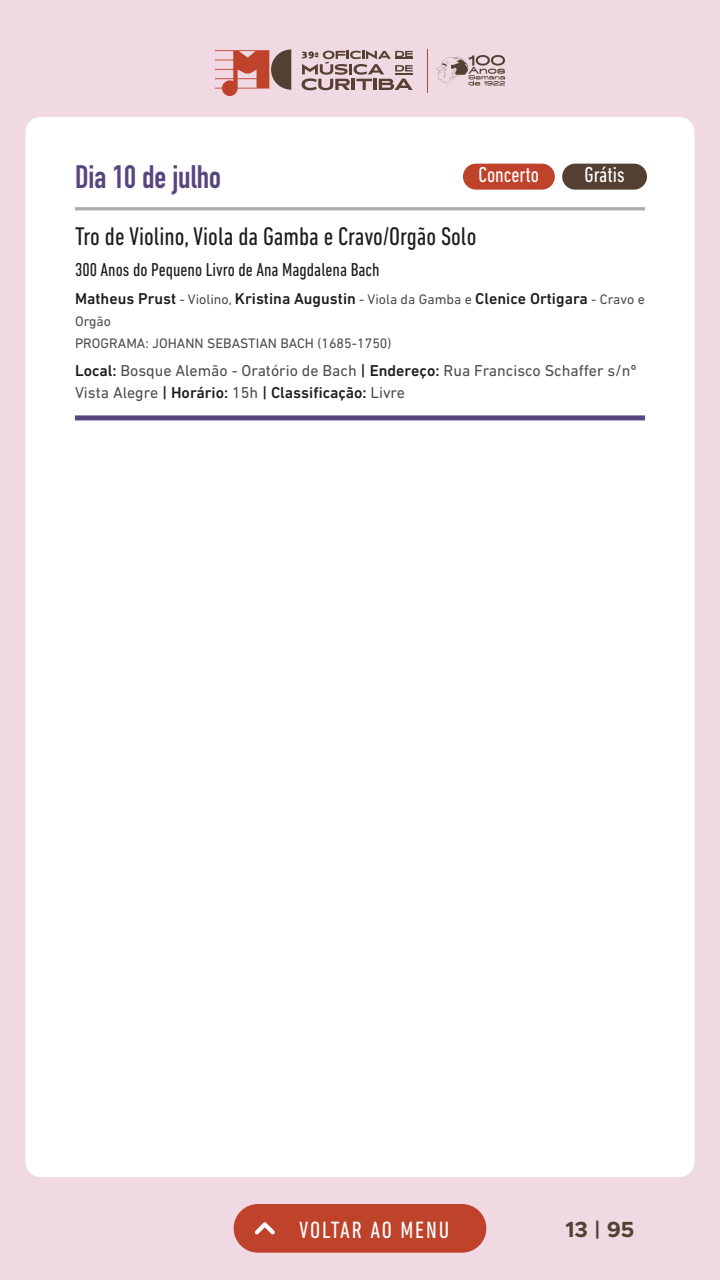
<style>
.page{position:relative;width:720px;height:1280px;background:#f0d9e3}
.page>*{position:absolute;margin:0;border:0;box-sizing:border-box;transform-origin:0 0}
.t1{font:700 32px "DIN Condensed";color:#574580}
.t2{font:condensed 26px "DIN Next LT Pro";color:#1c1c1c}
.t3{font:condensed 24px "DIN Next LT Pro";letter-spacing:.08em;color:#fff}
.t4{font:condensed 22px "DIN Next LT Pro";color:#fff}
.t5{font:700 22px "Metropolis";color:#544033}
.t6{font:condensed 19px "DIN Next LT Pro";color:#1c1c1c}
.t7{font:16px/22px "DIN Next LT Pro";color:#4c4c4c}
.t8{font:500 16px "DIN Next LT Pro";color:#1c1c1c}
.t9{font:14px/22px "DIN Next LT Pro";color:#4c4c4c}
.s1{font-weight:400;font-size:14px;color:#4c4c4c}
.s2{font-weight:500;color:#1c1c1c}
</style>
<div class="page">
<div style="left:26px;top:117px;width:668px;height:1060px;background:#fff;border-radius:15px"></div>
<svg style="left:436px;top:55px;width:69px;height:31px"></svg>
<svg style="left:302px;top:51px;width:111px;height:39px"></svg>
<svg style="left:215px;top:49px;width:76px;height:47px"></svg>
<hr style="left:427px;top:49px;width:1px;height:44px;background:#bf422b">
<div style="left:234px;top:1204px;width:252px;height:49px;background:#bf422b;border-radius:24px"></div>
<svg style="left:255px;top:1222px;width:20px;height:13px"></svg>
<hr style="left:75px;top:207px;width:570px;height:3px;background:#acadaa">
<div style="left:75px;top:415px;width:570px;height:5px;background:#574580"></div>
<div style="left:463px;top:164px;width:92px;height:26px;background:#bf422b;border-radius:13px"></div>
<div style="left:562px;top:164px;width:85px;height:26px;background:#544033;border-radius:13px"></div>
<h1 class="t1" style="left:75px;top:156px;width:148px">Dia 10 de julho</h1>
<h2 class="t2" style="left:75px;top:222px;width:403px">Tro de Violino, Viola da Gamba e Cravo/Orgão Solo</h2>
<p class="t6" style="left:75px;top:259px;width:306px">300 Anos do Pequeno Livro de Ana Magdalena Bach</p>
<p class="t8" style="left:75px;top:290px;width:571px">Matheus Prust <span class="s1">- Violino,</span> Kristina Augustin <span class="s1">- Viola da Gamba e</span> Clenice Ortigara <span class="s1">- Cravo e</span></p>
<p class="t9" style="left:75px;top:310px;width:318px">Orgão<br>PROGRAMA: JOHANN SEBASTIAN BACH (1685-1750)</p>
<p class="t7" style="left:75px;top:360px;width:563px"><span class="s2">Local:</span> Bosque Alemão - Oratório de Bach <span class="s2">| Endereço:</span> Rua Francisco Schaffer s/nº<br>Vista Alegre <span class="s2">| Horário:</span> 15h <span class="s2">| Classificação:</span> Livre</p>
<h3 class="t4" style="left:479px;top:162px;width:62px">Concerto</h3>
<h3 class="t4" style="left:585px;top:162px;width:42px">Grátis</h3>
<h3 class="t3" style="left:299px;top:1216px;width:152px">VOLTAR AO MENU</h3>
<h3 class="t5" style="left:565px;top:1216px;width:71px">13 | 95</h3>
</div>
